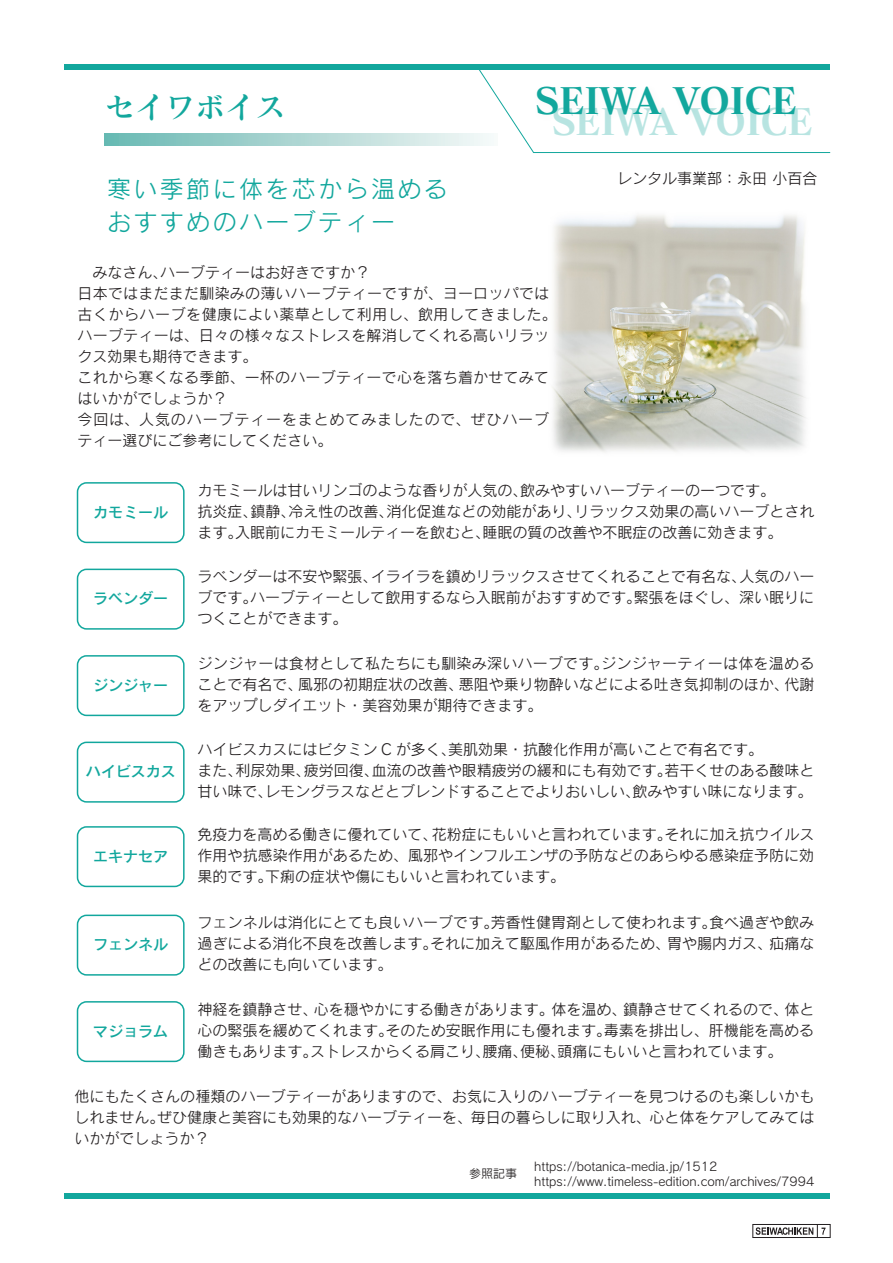
<style>
.page{position:relative;width:893px;height:1263px;background:#fff}
.page>*{position:absolute;margin:0;border:0;box-sizing:border-box;transform-origin:0 0}
.t1{font:36px "Matisse CID EB";color:#12a79d}
.t2{font:30px "Matisse CID DB";color:#12a79d}
.t3{font:24px/33px "Rodin CID M";letter-spacing:.1em;color:#12a79d}
.t4{font:15px/21px "Rodin CID M";color:#231f20;text-align:justify}
.t5{font:15px "Rodin CID DB";color:#12a79d}
.t6{font:12px/15px "Rodin CID M";color:#231f20}
</style>
<div class="page">
<div style="left:753px;top:1224px;width:77px;height:14px;border:1px solid #231f20"></div>
<svg style="left:756px;top:1224px;width:69px;height:14px"></svg>
<img style="left:552px;top:215px;width:254px;height:237px">
<div style="left:65px;top:1193px;width:765px;height:6px;background:#12a79d"></div>
<svg style="left:104px;top:134px;width:374px;height:12px;background:#abd6d2"></svg>
<div style="left:65px;top:64px;width:765px;height:5px;background:#12a79d"></div>
<svg style="left:478px;top:69px;width:353px;height:84px"></svg>
<div style="left:77px;top:482px;width:108px;height:61px;border:2px solid #12a79d;border-radius:9px"></div>
<div style="left:77px;top:569px;width:108px;height:61px;border:2px solid #12a79d;border-radius:9px"></div>
<div style="left:77px;top:655px;width:108px;height:61px;border:2px solid #12a79d;border-radius:9px"></div>
<div style="left:77px;top:742px;width:108px;height:61px;border:2px solid #12a79d;border-radius:9px"></div>
<div style="left:77px;top:826px;width:108px;height:61px;border:2px solid #12a79d;border-radius:9px"></div>
<div style="left:77px;top:914px;width:108px;height:62px;border:2px solid #12a79d;border-radius:9px"></div>
<div style="left:77px;top:1001px;width:108px;height:61px;border:2px solid #12a79d;border-radius:9px"></div>
<p class="t2" style="left:105px;top:88px;width:181px">セイワボイス</p>
<p class="t1" style="left:535px;top:79px;width:264px">SEIWA VOICE</p>
<h1 class="t1" style="left:551px;top:100px;width:264px">SEIWA VOICE</h1>
<p class="t3" style="left:107px;top:172px;width:342px">寒い季節に体を芯から温めるおすすめのハーブティー</p>
<p class="t4" style="left:617px;top:167px;width:202px">レンタル事業部：永田 小百合</p>
<p class="t4" style="left:78px;top:261px;width:481px;text-align:left">　みなさん、ハーブティーはお好きですか？<br>日本ではまだまだ馴染みの薄いハーブティーですが、ヨーロッパでは古くからハーブを健康によい薬草として利用し、飲用してきました。ハーブティーは、日々の様々なストレスを解消してくれる高いリラックス効果も期待できます。<br>これから寒くなる季節、一杯のハーブティーで心を落ち着かせてみてはいかがでしょうか？<br>今回は、人気のハーブティーをまとめてみましたので、ぜひハーブティー選びにご参考にしてください。</p>
<p class="t5" style="left:93px;top:502px;width:76px">カモミール</p>
<p class="t5" style="left:93px;top:589px;width:76px">ラベンダー</p>
<p class="t5" style="left:93px;top:675px;width:76px">ジンジャー</p>
<p class="t5" style="left:86px;top:762px;width:91px">ハイビスカス</p>
<p class="t5" style="left:93px;top:846px;width:76px">エキナセア</p>
<p class="t5" style="left:93px;top:935px;width:76px">フェンネル</p>
<p class="t5" style="left:93px;top:1021px;width:76px">マジョラム</p>
<p class="t4" style="left:198px;top:479px;width:618px;text-align:left">カモミールは甘いリンゴのような香りが人気の、飲みやすいハーブティーの一つです。<br>抗炎症、鎮静、冷え性の改善、消化促進などの効能があり、リラックス効果の高いハーブとされます。入眠前にカモミールティーを飲むと、睡眠の質の改善や不眠症の改善に効きます。</p>
<p class="t4" style="left:198px;top:566px;width:618px">ラベンダーは不安や緊張、イライラを鎮めリラックスさせてくれることで有名な、人気のハーブです。ハーブティーとして飲用するなら入眠前がおすすめです。緊張をほぐし、深い眠りにつくことができます。</p>
<p class="t4" style="left:198px;top:652px;width:618px">ジンジャーは食材として私たちにも馴染み深いハーブです。ジンジャーティーは体を温めることで有名で、風邪の初期症状の改善、悪阻や乗り物酔いなどによる吐き気抑制のほか、代謝をアップしダイエット・美容効果が期待できます。</p>
<p class="t4" style="left:198px;top:739px;width:618px;text-align:left">ハイビスカスにはビタミン C が多く、美肌効果・抗酸化作用が高いことで有名です。<br>また、利尿効果、疲労回復、血流の改善や眼精疲労の緩和にも有効です。若干くせのある酸味と甘い味で、レモングラスなどとブレンドすることでよりおいしい、飲みやすい味になります。</p>
<p class="t4" style="left:198px;top:823px;width:618px">免疫力を高める働きに優れていて、花粉症にもいいと言われています。それに加え抗ウイルス作用や抗感染作用があるため、風邪やインフルエンザの予防などのあらゆる感染症予防に効果的です。下痢の症状や傷にもいいと言われています。</p>
<p class="t4" style="left:198px;top:912px;width:618px">フェンネルは消化にとても良いハーブです。芳香性健胃剤として使われます。食べ過ぎや飲み過ぎによる消化不良を改善します。それに加えて駆風作用があるため、胃や腸内ガス、疝痛などの改善にも向いています。</p>
<p class="t4" style="left:198px;top:998px;width:618px">神経を鎮静させ、心を穏やかにする働きがあります。体を温め、鎮静させてくれるので、体と心の緊張を緩めてくれます。そのため安眠作用にも優れます。毒素を排出し、肝機能を高める働きもあります。ストレスからくる肩こり、腰痛、便秘、頭痛にもいいと言われています。</p>
<p class="t4" style="left:75px;top:1085px;width:741px">他にもたくさんの種類のハーブティーがありますので、お気に入りのハーブティーを見つけるのも楽しいかもしれません。ぜひ健康と美容にも効果的なハーブティーを、毎日の暮らしに取り入れ、心と体をケアしてみてはいかがでしょうか？</p>
<p class="t6" style="left:469px;top:1166px;width:49px">参照記事</p>
<p class="t6" style="left:534px;top:1159px;width:282px">https://botanica-media.jp/1512 https://www.timeless-edition.com/archives/7994</p>
</div>
